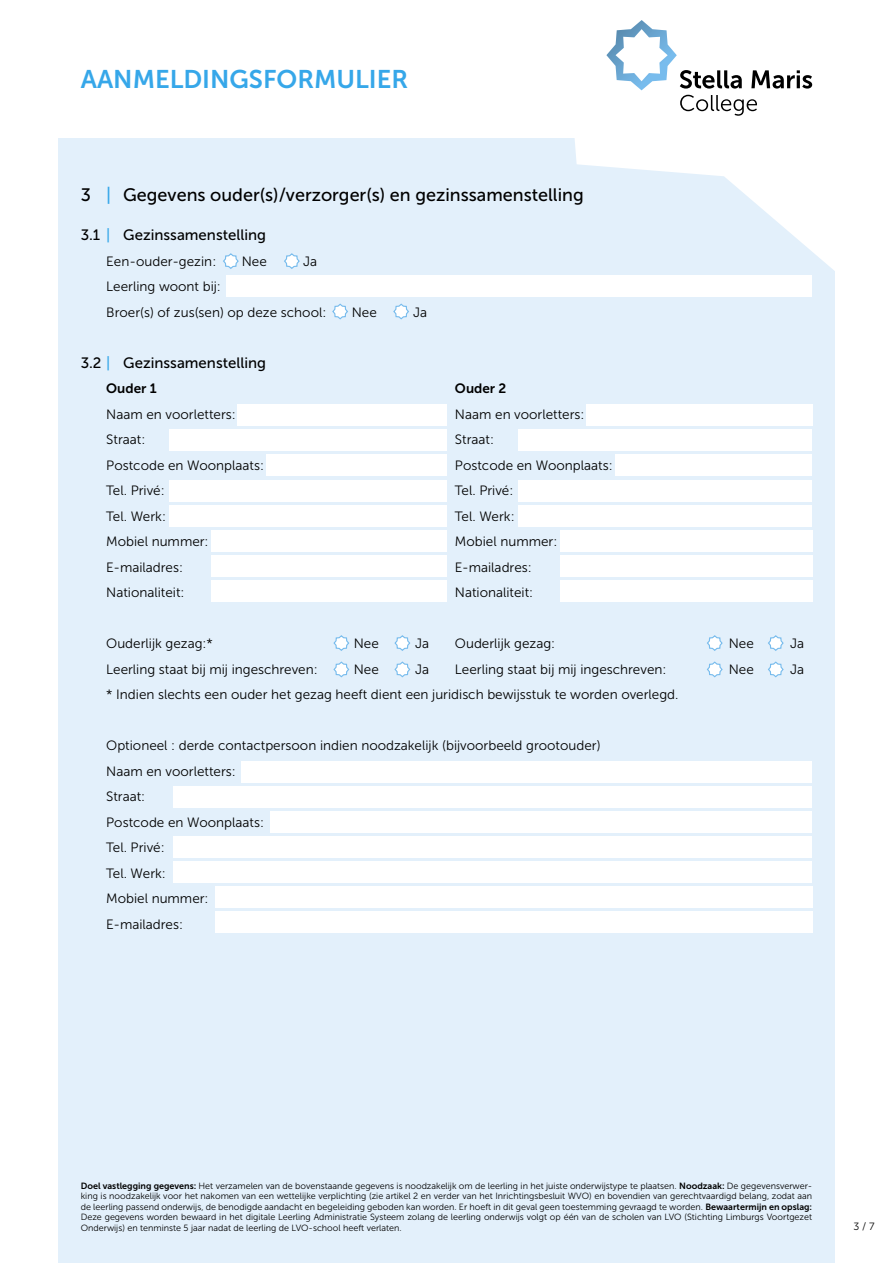
<style>
.page{position:relative;width:893px;height:1263px;background:#fff}
.page>*{position:absolute;margin:0;border:0;box-sizing:border-box;transform-origin:0 0}
.t1{font:25.5px "Museo Sans 700";color:#36a7e9}
.t2{font:18px "Museo Sans 500";color:#000}
.t3{font:15px "Museo Sans 500";color:#000}
.t4{font:13.5px/25.5px "Museo Sans 300";color:#000}
.t5{font:13.5px "Museo Sans 700";color:#000}
.t6{font:10.5px "Museo Sans 300";color:#000}
.t7{font:9px/10.5px "Museo Sans 300";color:#000;text-align:justify}
.s1{color:#36a7e9}
.s2{font-family:"Museo Sans 700"}
</style>
<div class="page">
<div style="left:58px;top:138px;width:777px;height:1125px;background:#e3f0fb"></div>
<svg style="left:575px;top:84px;width:260px;height:187px;fill:#fff"></svg>
<div style="left:237px;top:405px;width:209px;height:21px;background:#fff"></div>
<div style="left:227px;top:276px;width:585px;height:21px;background:#fff"></div>
<div style="left:586px;top:405px;width:226px;height:21px;background:#fff"></div>
<div style="left:241px;top:761px;width:571px;height:21px;background:#fff"></div>
<div style="left:169px;top:430px;width:277px;height:21px;background:#fff"></div>
<div style="left:518px;top:430px;width:294px;height:21px;background:#fff"></div>
<div style="left:173px;top:786px;width:639px;height:21px;background:#fff"></div>
<div style="left:266px;top:455px;width:180px;height:21px;background:#fff"></div>
<div style="left:615px;top:455px;width:197px;height:21px;background:#fff"></div>
<div style="left:270px;top:811px;width:542px;height:22px;background:#fff"></div>
<div style="left:169px;top:480px;width:277px;height:21px;background:#fff"></div>
<div style="left:518px;top:480px;width:294px;height:21px;background:#fff"></div>
<div style="left:173px;top:836px;width:639px;height:22px;background:#fff"></div>
<div style="left:169px;top:505px;width:277px;height:21px;background:#fff"></div>
<div style="left:518px;top:505px;width:294px;height:21px;background:#fff"></div>
<div style="left:173px;top:861px;width:639px;height:22px;background:#fff"></div>
<div style="left:211px;top:530px;width:235px;height:21px;background:#fff"></div>
<div style="left:560px;top:530px;width:252px;height:21px;background:#fff"></div>
<div style="left:215px;top:887px;width:597px;height:21px;background:#fff"></div>
<div style="left:211px;top:555px;width:235px;height:21px;background:#fff"></div>
<div style="left:560px;top:555px;width:252px;height:21px;background:#fff"></div>
<div style="left:215px;top:912px;width:597px;height:21px;background:#fff"></div>
<div style="left:211px;top:580px;width:235px;height:21px;background:#fff"></div>
<div style="left:560px;top:580px;width:252px;height:21px;background:#fff"></div>
<svg style="left:223px;top:253px;width:16px;height:16px"></svg>
<svg style="left:332px;top:303px;width:16px;height:17px"></svg>
<svg style="left:284px;top:253px;width:16px;height:16px"></svg>
<svg style="left:393px;top:303px;width:16px;height:17px"></svg>
<svg style="left:333px;top:635px;width:17px;height:16px"></svg>
<svg style="left:707px;top:635px;width:16px;height:16px"></svg>
<svg style="left:333px;top:661px;width:17px;height:17px"></svg>
<svg style="left:707px;top:661px;width:16px;height:17px"></svg>
<svg style="left:394px;top:635px;width:17px;height:16px"></svg>
<svg style="left:768px;top:635px;width:16px;height:16px"></svg>
<svg style="left:394px;top:661px;width:17px;height:17px"></svg>
<svg style="left:768px;top:661px;width:16px;height:17px"></svg>
<svg style="left:606px;top:20px;width:206px;height:96px"></svg>
<h1 class="t1" style="left:81px;top:65px;width:329px">AANMELDINGSFORMULIER</h1>
<h2 class="t2" style="left:81px;top:185px;width:504px">3 <span class="s1">|</span> Gegevens ouder(s)/verzorger(s) en gezinssamenstelling</h2>
<h3 class="t3" style="left:81px;top:227px;width:187px">3.1 <span class="s1">|</span> Gezinssamenstelling</h3>
<h3 class="t4" style="left:106px;top:248px;width:111px">Een-ouder-gezin:</h3>
<h3 class="t4" style="left:242px;top:248px;width:27px">Nee</h3>
<h3 class="t4" style="left:303px;top:248px;width:16px">Ja</h3>
<h3 class="t4" style="left:106px;top:274px;width:222px">Leerling woont bij:<br>Broer(s) of zus(sen) op deze school:</h3>
<h3 class="t4" style="left:352px;top:299px;width:27px">Nee</h3>
<h3 class="t4" style="left:413px;top:299px;width:16px">Ja</h3>
<h3 class="t3" style="left:81px;top:354px;width:187px">3.2 <span class="s1">|</span> Gezinssamenstelling</h3>
<h3 class="t5" style="left:106px;top:381px;width:52px">Ouder 1</h3>
<h3 class="t5" style="left:455px;top:381px;width:53px">Ouder 2</h3>
<h3 class="t4" style="left:106px;top:401px;width:131px">Naam en voorletters:</h3>
<h3 class="t4" style="left:455px;top:401px;width:131px">Naam en voorletters:</h3>
<h3 class="t4" style="left:106px;top:427px;width:41px">Straat:</h3>
<h3 class="t4" style="left:455px;top:427px;width:41px">Straat:</h3>
<h3 class="t4" style="left:106px;top:452px;width:159px">Postcode en Woonplaats:</h3>
<h3 class="t4" style="left:455px;top:452px;width:159px">Postcode en Woonplaats:</h3>
<h3 class="t4" style="left:106px;top:478px;width:60px">Tel. Privé:</h3>
<h3 class="t4" style="left:455px;top:478px;width:60px">Tel. Privé:</h3>
<h3 class="t4" style="left:106px;top:503px;width:61px">Tel. Werk:</h3>
<h3 class="t4" style="left:455px;top:503px;width:61px">Tel. Werk:</h3>
<h3 class="t4" style="left:106px;top:529px;width:104px">Mobiel nummer:</h3>
<h3 class="t4" style="left:455px;top:529px;width:104px">Mobiel nummer:</h3>
<h3 class="t4" style="left:106px;top:554px;width:78px">E-mailadres:</h3>
<h3 class="t4" style="left:455px;top:554px;width:78px">E-mailadres:</h3>
<h3 class="t4" style="left:106px;top:580px;width:80px">Nationaliteit:</h3>
<h3 class="t4" style="left:455px;top:580px;width:80px">Nationaliteit:</h3>
<h3 class="t4" style="left:106px;top:631px;width:108px">Ouderlijk gezag:*</h3>
<h3 class="t4" style="left:354px;top:631px;width:27px">Nee</h3>
<h3 class="t4" style="left:415px;top:631px;width:16px">Ja</h3>
<h3 class="t4" style="left:455px;top:631px;width:102px">Ouderlijk gezag:</h3>
<h3 class="t4" style="left:729px;top:631px;width:27px">Nee</h3>
<h3 class="t4" style="left:790px;top:631px;width:16px">Ja</h3>
<h3 class="t4" style="left:106px;top:656px;width:213px">Leerling staat bij mij ingeschreven:</h3>
<h3 class="t4" style="left:354px;top:656px;width:27px">Nee</h3>
<h3 class="t4" style="left:415px;top:656px;width:16px">Ja</h3>
<h3 class="t4" style="left:455px;top:656px;width:213px">Leerling staat bij mij ingeschreven:</h3>
<h3 class="t4" style="left:729px;top:656px;width:27px">Nee</h3>
<h3 class="t4" style="left:790px;top:656px;width:16px">Ja</h3>
<h3 class="t4" style="left:106px;top:682px;width:574px">* Indien slechts een ouder het gezag heeft dient een juridisch bewijsstuk te worden overlegd.</h3>
<h3 class="t4" style="left:106px;top:733px;width:496px">Optioneel : derde contactpersoon indien noodzakelijk (bijvoorbeeld grootouder)<br>Naam en voorletters:<br>Straat:<br>Postcode en Woonplaats:<br>Tel. Privé:<br>Tel. Werk:<br>Mobiel nummer:<br>E-mailadres:</h3>
<p class="t7" style="left:81px;top:1181px;width:733px"><span class="s2">Doel vastlegging gegevens:</span> Het verzamelen van de bovenstaande gegevens is noodzakelijk om de leerling in het juiste onderwijstype te plaatsen. <span class="s2">Noodzaak:</span> De gegevensverwer&shy;king is noodzakelijk voor het nakomen van een wettelijke verplichting (zie artikel 2 en verder van het Inrichtingsbesluit WVO) en bovendien van gerechtvaardigd belang, zodat aan de leerling passend onderwijs, de benodigde aandacht en begeleiding geboden kan worden. Er hoeft in dit geval geen toestemming gevraagd te worden. <span class="s2">Bewaartermijn en opslag:<br></span>Deze gegevens worden bewaard in het digitale Leerling Administratie Systeem zolang de leerling onderwijs volgt op één van de scholen van LVO (Stichting Limburgs Voortgezet Onderwijs) en tenminste 5 jaar nadat de leerling de LVO-school heeft verlaten.</p>
<p class="t6" style="left:853px;top:1221px;width:23px">3 / 7</p>
</div>
